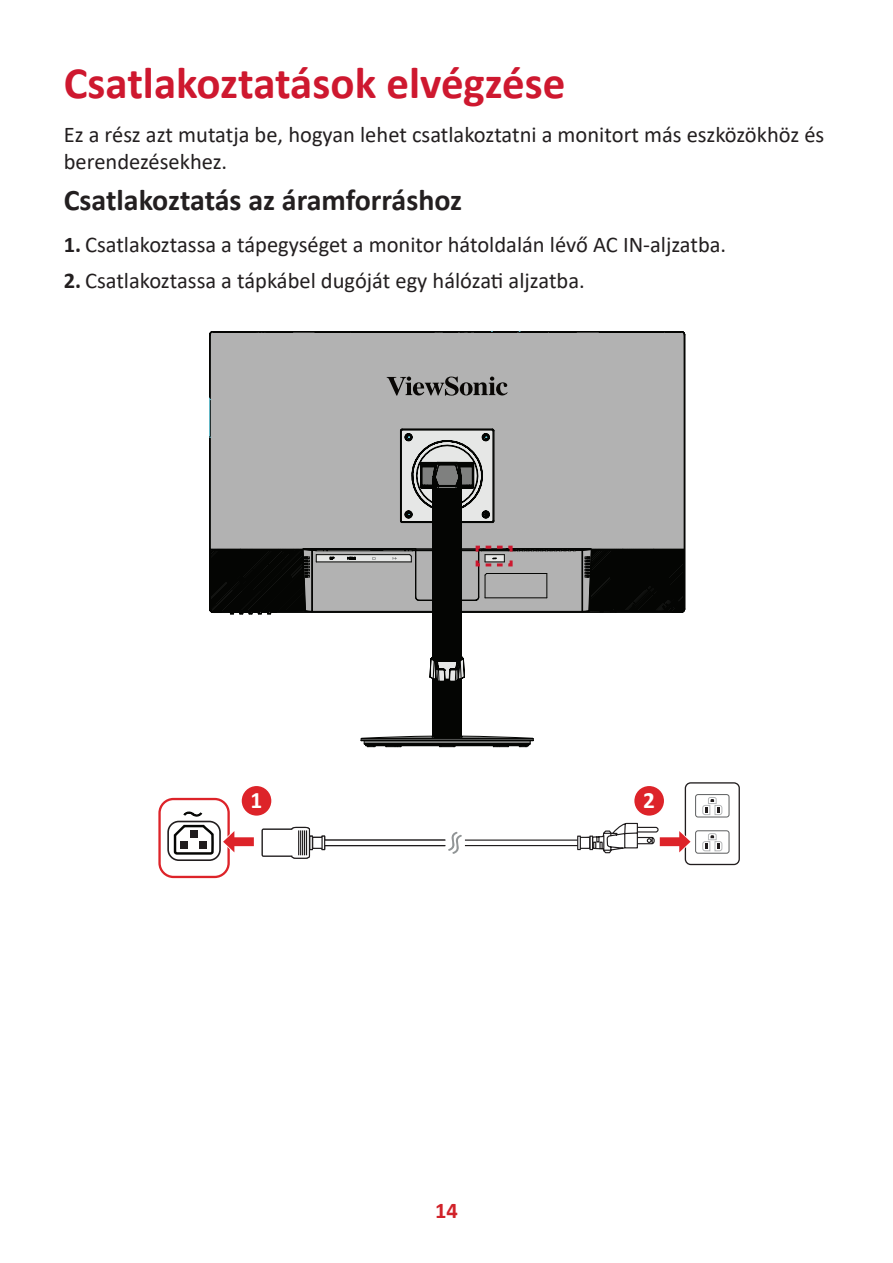
<style>
.page{position:relative;width:893px;height:1263px;background:#fff}
.page>*{position:absolute;margin:0;border:0;box-sizing:border-box;transform-origin:0 0}
.t1{font:700 45px "Calibri";color:#ce182f}
.t2{font:700 30px "Calibri";color:#231f20}
.t3{font:700 23.25px "Calibri";color:#fff}
.t4{font:22.5px/27px "Calibri";color:#231f20}
.t5{font:700 22.5px "Calibri";color:#d1232a}
.s1{font-weight:700}
</style>
<div class="page">
<div style="left:685px;top:783px;width:55px;height:82px;border:1px solid #211d1e;border-radius:5px"></div>
<div style="left:695px;top:794px;width:34px;height:23px;border:1px solid #5c5e5f;border-radius:2px"></div>
<svg style="left:702px;top:797px;width:21px;height:18px"></svg>
<div style="left:695px;top:830px;width:34px;height:24px;border:1px solid #5c5e5f;border-radius:2px"></div>
<svg style="left:702px;top:833px;width:21px;height:19px"></svg>
<div style="left:241px;top:785px;width:31px;height:31px;background:#dd2329;border-radius:50%"></div>
<div style="left:240px;top:784px;width:33px;height:33px;border:2px solid #fff;border-radius:50%"></div>
<div style="left:634px;top:785px;width:31px;height:31px;background:#dd2329;border-radius:50%"></div>
<div style="left:633px;top:784px;width:33px;height:33px;border:2px solid #fff;border-radius:50%"></div>
<div style="left:158px;top:798px;width:72px;height:80px;border:2px solid #dd2329;border-radius:14px"></div>
<svg style="left:223px;top:827px;width:31px;height:29px"></svg>
<svg style="left:173px;top:824px;width:41px;height:31px"></svg>
<div style="left:180px;top:841px;width:7px;height:7px;background:#211d1e"></div>
<div style="left:200px;top:841px;width:7px;height:7px;background:#211d1e"></div>
<div style="left:190px;top:830px;width:7px;height:8px;background:#211d1e"></div>
<svg style="left:183px;top:811px;width:20px;height:6px"></svg>
<div style="left:167px;top:821px;width:54px;height:40px;border:2px solid #211d1e;border-radius:11px"></div>
<div style="left:464px;top:839px;width:120px;height:7px;background:#fff;border:1px solid #1f1c1d"></div>
<svg style="left:577px;top:822px;width:114px;height:34px"></svg>
<svg style="left:261px;top:826px;width:201px;height:33px"></svg>
<svg style="left:209px;top:331px;width:476px;height:416px"></svg>
<h1 class="t1" style="left:64px;top:51px;width:503px">Csatlakoztatások elvégzése</h1>
<p class="t4" style="left:64px;top:120px;width:762px">Ez a rész azt mutatja be, hogyan lehet csatlakoztatni a monitort más eszközökhöz és berendezésekhez.</p>
<h2 class="t2" style="left:64px;top:178px;width:400px">Csatlakoztatás az áramforráshoz</h2>
<p class="t4" style="left:64px;top:231px;width:664px"><span class="s1">1.</span> Csatlakoztassa a tápegységet a monitor hátoldalán lévő AC IN-aljzatba.</p>
<p class="t4" style="left:64px;top:266px;width:522px"><span class="s1">2.</span> Csatlakoztassa a tápkábel dugóját egy hálózati aljzatba.</p>
<p class="t3" style="left:251px;top:783px;width:13px">1</p>
<p class="t3" style="left:643px;top:783px;width:13px">2</p>
<p class="t5" style="left:435px;top:1194px;width:24px">14</p>
</div>
